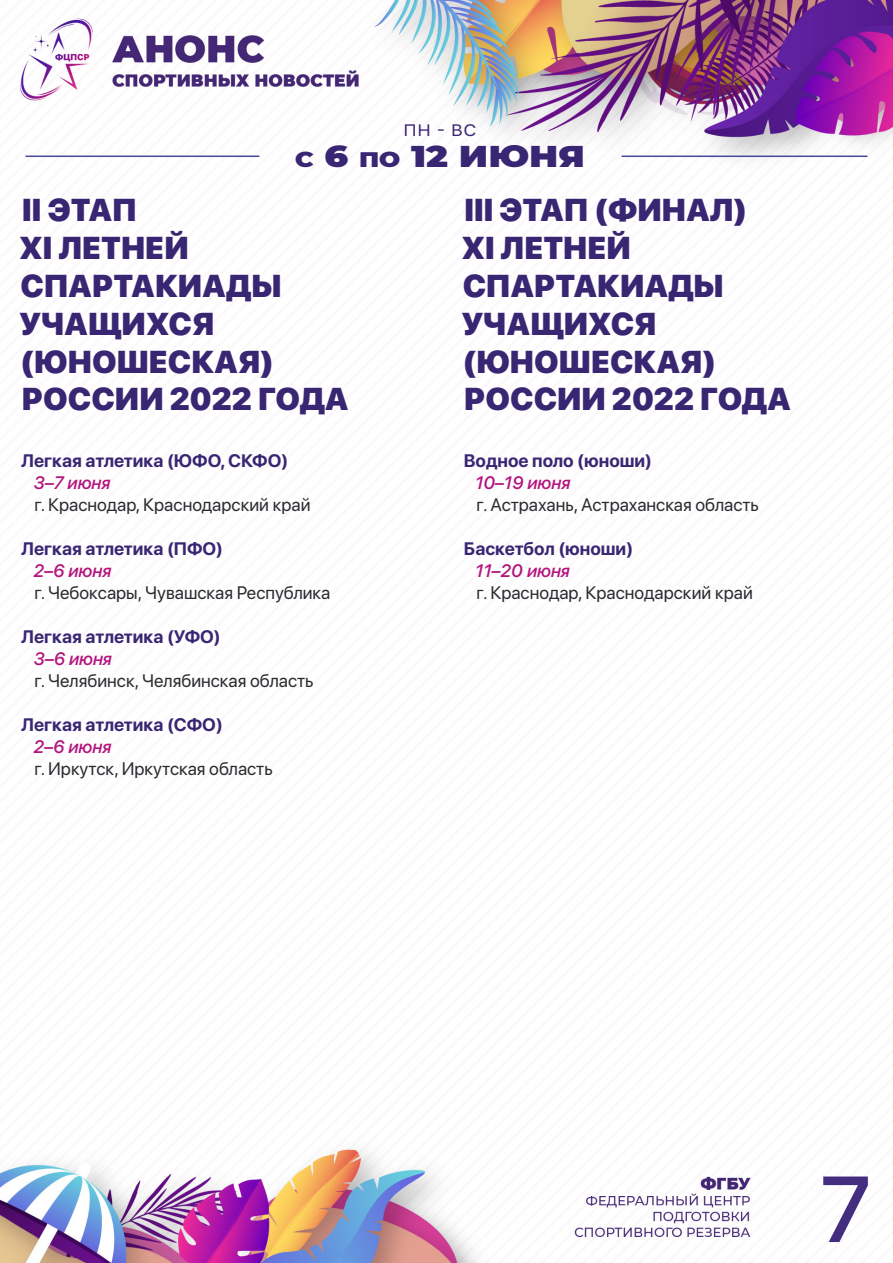
<style>
.page{position:relative;width:893px;height:1263px;background:#fff}
.page>*{position:absolute;margin:0;border:0;box-sizing:border-box;transform-origin:0 0}
.t1{font:500 93px "SF Pro Display";color:#432d7f}
.Анонс_Заголовок{font:900 31.5px/37.8px "SF Pro Display";color:#382673}
.t2{font:900 30px "Montserrat";color:#382673;scale:1.2 1}
.Анонсы_текст{font:18px "SF Pro Display";color:#292c2f}
.Анонсы_подзаголовок{font:700 18px "SF Pro Display";color:#382673}
.Анонсы_даты{font:italic 500 18px "SF Pro Display";color:#b3147d}
.t3{font:16.5px "SF Pro Display";color:#382673;scale:1.09 1}
.s1{font-size:21px}
</style>
<div class="page">
<img style="left:0;top:0;width:893px;height:1263px">
<hr style="left:26px;top:156px;width:233px;height:1px;background:#47489e">
<hr style="left:622px;top:156px;width:245px;height:1px;background:#47489e">
<p class="t3" style="left:404px;top:118px;width:68px">ПН - ВС</p>
<h3 class="t2" style="left:295px;top:134px;width:243px"><span class="s1">С</span> 6 <span class="s1">ПО</span> 12 ИЮНЯ</h3>
<p class="Анонс_Заголовок" style="left:19px;top:190px;width:331px">II ЭТАП<br>XI ЛЕТНЕЙ<br>СПАРТАКИАДЫ<br>УЧАЩИХСЯ (ЮНОШЕСКАЯ)<br>РОССИИ 2022 ГОДА</p>
<p class="Анонсы_подзаголовок" style="left:21px;top:447px;width:269px">Легкая атлетика (ЮФО, СКФО)</p>
<p class="Анонсы_даты" style="left:33px;top:470px;width:78px">3–7 июня</p>
<p class="Анонсы_текст" style="left:34px;top:492px;width:278px">г. Краснодар, Краснодарский край</p>
<p class="Анонсы_подзаголовок" style="left:21px;top:535px;width:203px">Легкая атлетика (ПФО)</p>
<p class="Анонсы_даты" style="left:33px;top:558px;width:79px">2–6 июня</p>
<p class="Анонсы_текст" style="left:34px;top:580px;width:297px">г. Чебоксары, Чувашская Республика</p>
<p class="Анонсы_подзаголовок" style="left:21px;top:623px;width:201px">Легкая атлетика (УФО)</p>
<p class="Анонсы_даты" style="left:33px;top:646px;width:80px">3–6 июня</p>
<p class="Анонсы_текст" style="left:34px;top:668px;width:281px">г. Челябинск, Челябинская область</p>
<p class="Анонсы_подзаголовок" style="left:21px;top:712px;width:203px">Легкая атлетика (СФО)</p>
<p class="Анонсы_даты" style="left:33px;top:734px;width:79px">2–6 июня</p>
<p class="Анонсы_текст" style="left:34px;top:756px;width:240px">г. Иркутск, Иркутская область</p>
<p class="Анонс_Заголовок" style="left:461px;top:190px;width:331px">III ЭТАП (ФИНАЛ)<br>XI ЛЕТНЕЙ<br>СПАРТАКИАДЫ<br>УЧАЩИХСЯ (ЮНОШЕСКАЯ)<br>РОССИИ 2022 ГОДА</p>
<p class="Анонсы_подзаголовок" style="left:464px;top:447px;width:190px">Водное поло (юноши)</p>
<p class="Анонсы_даты" style="left:475px;top:470px;width:97px">10–19 июня</p>
<p class="Анонсы_текст" style="left:477px;top:492px;width:284px">г. Астрахань, Астраханская область</p>
<p class="Анонсы_подзаголовок" style="left:464px;top:535px;width:171px">Баскетбол (юноши)</p>
<p class="Анонсы_даты" style="left:475px;top:558px;width:96px">11–20 июня</p>
<p class="Анонсы_текст" style="left:477px;top:580px;width:278px">г. Краснодар, Краснодарский край</p>
<h1 class="t1" style="left:820px;top:1142px;width:53px">7</h1>
</div>
